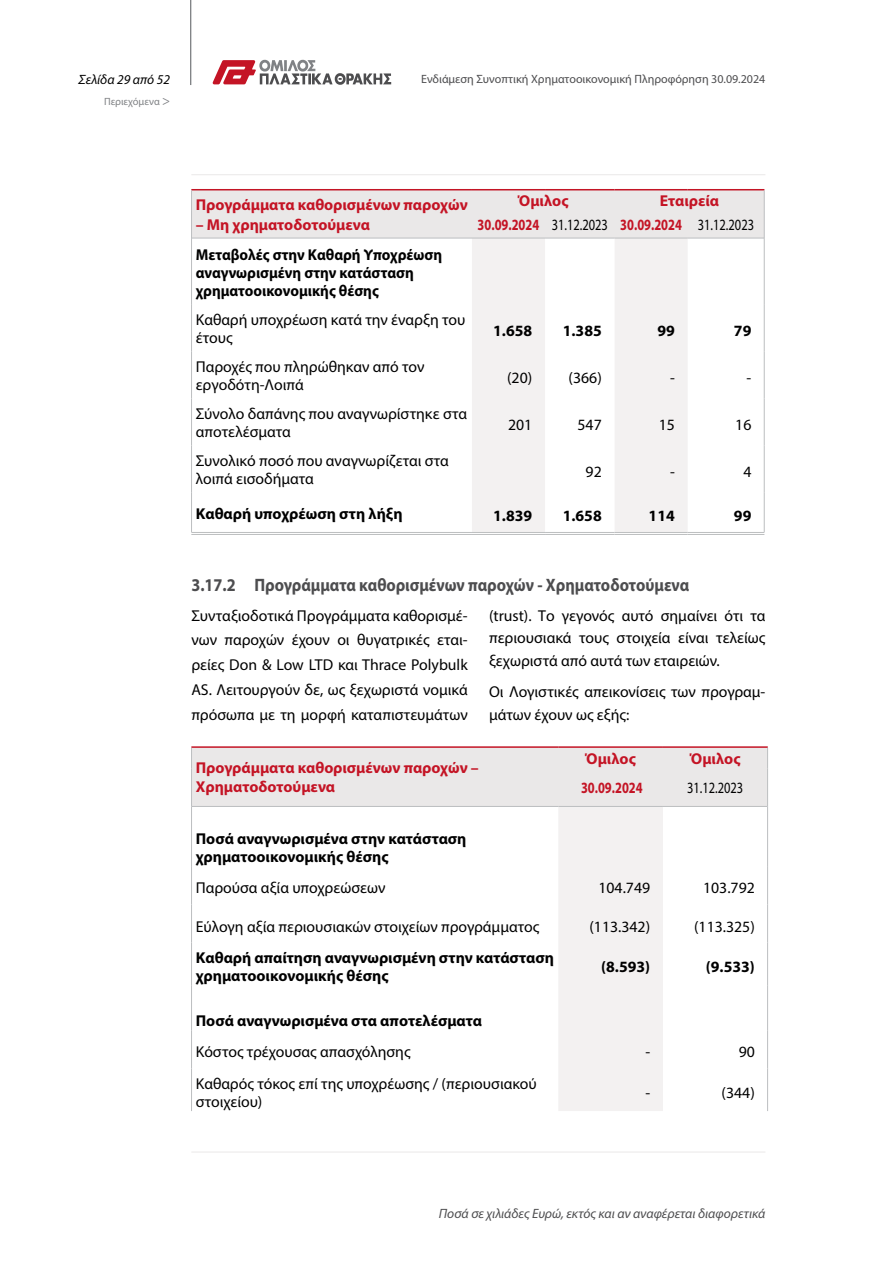
<style>
.page{position:relative;width:893px;height:1263px;background:#fff}
.page>*{position:absolute;margin:0;border:0;box-sizing:border-box;transform-origin:0 0}
.t1{font:700 18px "Myriad Pro";color:#4d4d4f;scale:.9 1}
.t2{font:15.75px/18px "Myriad Pro";color:#000}
.t3{font:700 15.75px/18px "Myriad Pro";color:#000}
.t4{font:700 15.75px/24.2px "Myriad Pro";color:#c41425}
.t5{font:700 15.75px/18px "Myriad Pro";color:#000;scale:.95 1}
.t6{font:700 15.75px "Myriad Pro";color:#c41425;scale:.79 1}
.t7{font:15.75px "Myriad Pro";color:#000;scale:.79 1}
.t8{font:italic 13.5px "Myriad Pro";color:#4d4d4f}
.t9{font:italic 13.5px "Myriad Pro";color:#000}
.t10{font:12px "Myriad Pro";color:#4d4d4f}
.t11{font:10.5px "Myriad Pro";color:#808285}
.s1{font-size:13.5px}
.s2{font-weight:400;color:#000}
</style>
<div class="page">
<hr style="left:190px;top:0;width:1px;height:85px;background:#808285">
<hr style="left:191px;top:174px;width:574px;height:1px;background:#eae8e8">
<hr style="left:191px;top:1152px;width:574px;height:1px;background:#eae8e8">
<svg style="left:213px;top:60px;width:178px;height:25px"></svg>
<svg style="left:472px;top:239px;width:216px;height:293px;fill:#f3f1f1"></svg>
<hr style="left:191px;top:189px;width:281px;height:1px;background:#c41425">
<hr style="left:472px;top:189px;width:73px;height:1px;background:#c41425">
<hr style="left:545px;top:189px;width:70px;height:1px;background:#c41425">
<hr style="left:615px;top:189px;width:73px;height:1px;background:#c41425">
<hr style="left:688px;top:189px;width:76px;height:1px;background:#c41425">
<hr style="left:192px;top:238px;width:280px;height:1px;background:#bcbec0">
<hr style="left:472px;top:238px;width:73px;height:1px;background:#bcbec0">
<hr style="left:545px;top:238px;width:70px;height:1px;background:#bcbec0">
<hr style="left:615px;top:238px;width:73px;height:1px;background:#bcbec0">
<hr style="left:688px;top:238px;width:76px;height:1px;background:#bcbec0">
<hr style="left:191px;top:532px;width:281px;height:1px;background:#bcbec0">
<hr style="left:191px;top:534px;width:281px;height:1px;background:#bcbec0">
<hr style="left:472px;top:532px;width:73px;height:1px;background:#bcbec0">
<hr style="left:472px;top:534px;width:73px;height:1px;background:#bcbec0">
<hr style="left:545px;top:532px;width:70px;height:1px;background:#bcbec0">
<hr style="left:545px;top:534px;width:70px;height:1px;background:#bcbec0">
<hr style="left:615px;top:532px;width:73px;height:1px;background:#bcbec0">
<hr style="left:615px;top:534px;width:73px;height:1px;background:#bcbec0">
<hr style="left:688px;top:532px;width:76px;height:1px;background:#bcbec0">
<hr style="left:688px;top:534px;width:76px;height:1px;background:#bcbec0">
<div style="left:191px;top:190px;width:574px;height:48px;background:#eae8e8"></div>
<hr style="left:191px;top:238px;width:1px;height:67px;background:#bcbec0">
<hr style="left:764px;top:238px;width:1px;height:67px;background:#bcbec0">
<hr style="left:191px;top:305px;width:1px;height:47px;background:#bcbec0">
<hr style="left:764px;top:305px;width:1px;height:47px;background:#bcbec0">
<hr style="left:191px;top:352px;width:1px;height:46px;background:#bcbec0">
<hr style="left:764px;top:352px;width:1px;height:46px;background:#bcbec0">
<hr style="left:191px;top:398px;width:1px;height:47px;background:#bcbec0">
<hr style="left:764px;top:398px;width:1px;height:47px;background:#bcbec0">
<hr style="left:191px;top:445px;width:1px;height:47px;background:#bcbec0">
<hr style="left:764px;top:445px;width:1px;height:47px;background:#bcbec0">
<hr style="left:191px;top:492px;width:1px;height:40px;background:#bcbec0">
<hr style="left:764px;top:492px;width:1px;height:40px;background:#bcbec0">
<hr style="left:191px;top:746px;width:367px;height:2px;background:#c41425">
<hr style="left:558px;top:746px;width:105px;height:2px;background:#c41425">
<hr style="left:663px;top:746px;width:105px;height:2px;background:#c41425">
<svg style="left:191px;top:747px;width:577px;height:364px"></svg>
<hr style="left:767px;top:768px;width:1px;height:38px;background:#bcbec0">
<p class="t9" style="left:79px;top:71px;width:93px">Σελίδα 29 από 52</p>
<p class="t11" style="left:104px;top:95px;width:68px">Περιεχόμενα <span class="s1">&gt;</span></p>
<p class="t10" style="left:421px;top:71px;width:346px">Ενδιάμεση Συνοπτική Χρηματοοικονομική Πληροφόρηση 30.09.2024</p>
<p class="t4" style="left:196px;top:192px;width:273px">Προγράμματα καθορισμένων παροχών</p>
<p class="t4" style="left:196px;top:212px;width:176px">– Μη χρηματοδοτούμενα</p>
<p class="t5" style="left:196px;top:246px;width:261px">Μεταβολές στην Καθαρή Υποχρέωση αναγνωρισμένη στην κατάσταση χρηματοοικονομικής θέσης</p>
<p class="t2" style="left:196px;top:311px;width:271px">Καθαρή υποχρέωση κατά την έναρξη του έτους</p>
<p class="t4" style="left:518px;top:188px;width:52px">Όμιλος</p>
<p class="t4" style="left:478px;top:188px;width:278px;text-indent:182px">Εταιρεία<br>30.09.2024 <span class="s2">31.12.2023</span> 30.09.2024 <span class="s2">31.12.2023</span></p>
<p class="t3" style="left:493px;top:321px;width:41px">1.658</p>
<p class="t3" style="left:563px;top:321px;width:41px">1.385</p>
<p class="t3" style="left:657px;top:321px;width:19px">99</p>
<p class="t3" style="left:734px;top:321px;width:19px">79</p>
<p class="t2" style="left:196px;top:357px;width:230px">Παροχές που πληρώθηκαν από τον εργοδότη-Λοιπά</p>
<p class="t2" style="left:507px;top:369px;width:96px">(20) (366)</p>
<p class="t2" style="left:670px;top:369px;width:6px">-</p>
<p class="t2" style="left:747px;top:369px;width:6px">-</p>
<p class="t2" style="left:196px;top:404px;width:273px">Σύνολο δαπάνης που αναγνωρίστηκε στα αποτελέσματα</p>
<p class="t2" style="left:508px;top:415px;width:26px">201</p>
<p class="t2" style="left:578px;top:415px;width:26px">547</p>
<p class="t2" style="left:659px;top:415px;width:18px">15</p>
<p class="t2" style="left:735px;top:415px;width:18px">16</p>
<p class="t2" style="left:196px;top:451px;width:255px">Συνολικό ποσό που αναγνωρίζεται στα λοιπά εισοδήματα</p>
<p class="t2" style="left:586px;top:462px;width:18px">92</p>
<p class="t2" style="left:670px;top:462px;width:6px">-</p>
<p class="t2" style="left:743px;top:462px;width:10px">4</p>
<p class="t3" style="left:196px;top:504px;width:208px">Καθαρή υποχρέωση στη λήξη</p>
<p class="t3" style="left:493px;top:506px;width:41px">1.839</p>
<p class="t3" style="left:563px;top:506px;width:41px">1.658</p>
<p class="t3" style="left:649px;top:506px;width:28px">114</p>
<p class="t3" style="left:734px;top:506px;width:19px">99</p>
<p class="t1" style="left:191px;top:573px;width:555px">3.17.2 Προγράμματα καθορισμένων παροχών - Χρηματοδοτούμενα</p>
<p class="t2" style="left:191px;top:603px;width:278px;line-height:24.8px;text-align:justify">Συνταξιοδοτικά Προγράμματα καθορισμέ&shy;νων παροχών έχουν οι θυγατρικές εται&shy;ρείες Don &amp; Low LTD και Thrace Polybulk AS. Λειτουργούν δε, ως ξεχωριστά νομικά πρόσωπα με τη μορφή καταπιστευμάτων</p>
<p class="t2" style="left:489px;top:604px;width:278px;line-height:22.6px;text-align:justify">(trust). Το γεγονός αυτό σημαίνει ότι τα περιουσιακά τους στοιχεία είναι τελείως ξεχωριστά από αυτά των εταιρειών.</p>
<p class="t2" style="left:489px;top:680px;width:278px;line-height:22.6px">Οι Λογιστικές απεικονίσεις των προγραμ&shy;μάτων έχουν ως εξής:</p>
<p class="t4" style="left:196px;top:757px;width:285px;line-height:19.5px">Προγράμματα καθορισμένων παροχών –<br>Χρηματοδοτούμενα</p>
<p class="t4" style="left:585px;top:746px;width:52px">Όμιλος</p>
<p class="t4" style="left:690px;top:746px;width:52px">Όμιλος</p>
<p class="t6" style="left:581px;top:778px;width:80px">30.09.2024</p>
<p class="t7" style="left:687px;top:778px;width:73px">31.12.2023</p>
<p class="t3" style="left:196px;top:829px;width:272px">Ποσά αναγνωρισμένα στην κατάσταση χρηματοοικονομικής θέσης</p>
<p class="t2" style="left:196px;top:879px;width:191px">Παρούσα αξία υποχρεώσεων</p>
<p class="t2" style="left:598px;top:879px;width:53px">104.749</p>
<p class="t2" style="left:703px;top:879px;width:53px">103.792</p>
<p class="t2" style="left:196px;top:917px;width:345px">Εύλογη αξία περιουσιακών στοιχείων προγράμματος</p>
<p class="t2" style="left:589px;top:917px;width:62px">(113.342)</p>
<p class="t2" style="left:694px;top:917px;width:62px">(113.325)</p>
<p class="t3" style="left:196px;top:948px;width:360px">Καθαρή απαίτηση αναγνωρισμένη στην κατάσταση χρηματοοικονομικής θέσης</p>
<p class="t3" style="left:601px;top:957px;width:50px">(8.593)</p>
<p class="t3" style="left:706px;top:957px;width:50px">(9.533)</p>
<p class="t3" style="left:196px;top:1011px;width:288px">Ποσά αναγνωρισμένα στα αποτελέσματα</p>
<p class="t2" style="left:196px;top:1043px;width:216px">Κόστος τρέχουσας απασχόλησης</p>
<p class="t2" style="left:645px;top:1043px;width:6px">-</p>
<p class="t2" style="left:739px;top:1043px;width:18px">90</p>
<p class="t2" style="left:196px;top:1074px;width:343px">Καθαρός τόκος επί της υποχρέωσης / (περιουσιακού στοιχείου)</p>
<p class="t2" style="left:645px;top:1083px;width:6px">-</p>
<p class="t2" style="left:722px;top:1083px;width:35px">(344)</p>
<p class="t8" style="left:439px;top:1205px;width:328px">Ποσά σε χιλιάδες Ευρώ, εκτός και αν αναφέρεται διαφορετικά</p>
</div>
